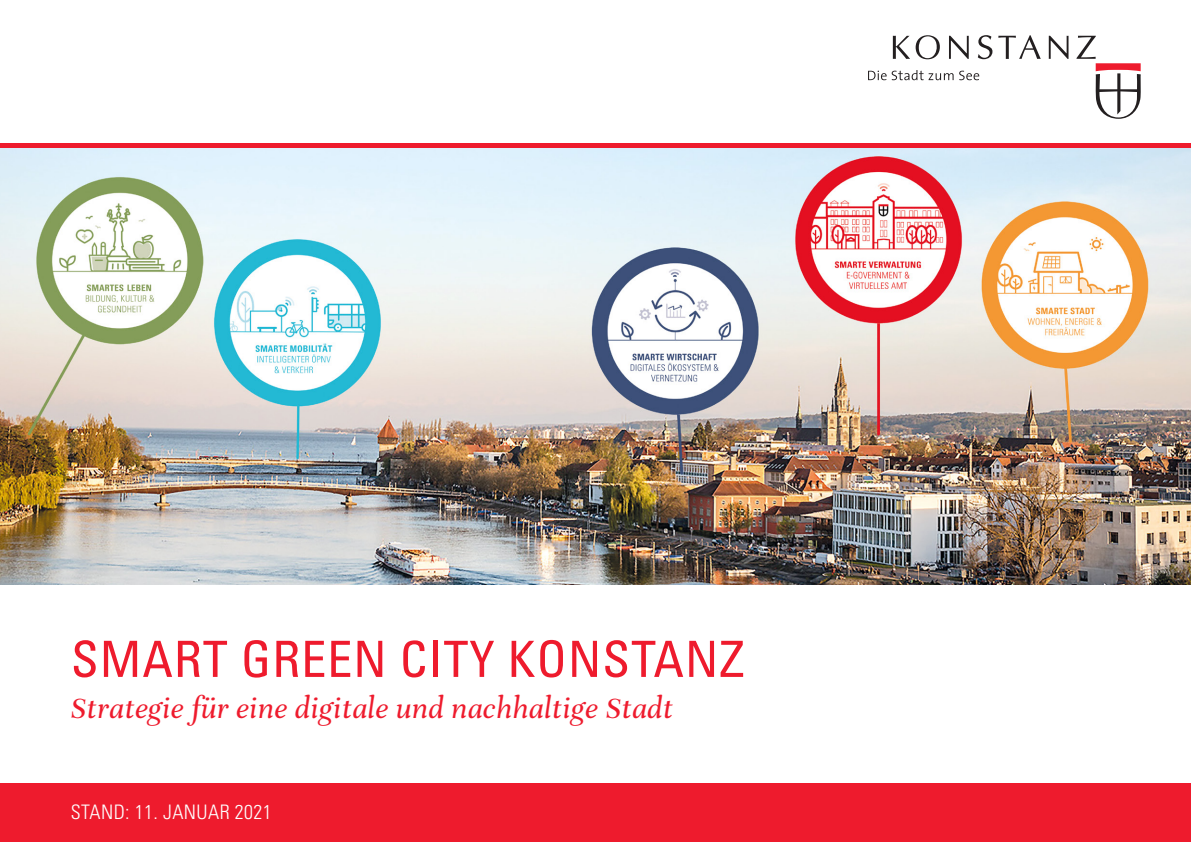
<style>
.page{position:relative;width:1191px;height:842px;background:#fff}
.page>*{position:absolute;margin:0;border:0;box-sizing:border-box;transform-origin:0 0}
.t1{font:condensed 50px "Univers LT Pro";letter-spacing:.02em;color:#ee1b2d}
.t2{font:italic 32px "Unna";letter-spacing:.01em;color:#ee1b2d}
.t3{font:300 condensed 20px "Univers LT Pro";letter-spacing:.02em;color:#fff}
</style>
<div class="page">
<div style="left:0;top:783px;width:1191px;height:59px;background:#ee1b2d"></div>
<svg style="left:868px;top:70px;width:85px;height:10px"></svg>
<svg style="left:959px;top:71px;width:20px;height:9px"></svg>
<svg style="left:893px;top:35px;width:47px;height:24px"></svg>
<svg style="left:949px;top:36px;width:19px;height:23px"></svg>
<svg style="left:998px;top:35px;width:42px;height:24px"></svg>
<svg style="left:1048px;top:36px;width:20px;height:23px"></svg>
<svg style="left:977px;top:35px;width:15px;height:24px"></svg>
<svg style="left:1076px;top:36px;width:65px;height:83px"></svg>
<div style="left:0;top:143px;width:1191px;height:6px;background:#ee1b2d"></div>
<img style="left:0;top:149px;width:1191px;height:435px">
<p class="t1" style="left:71px;top:627px;width:675px">SMART GREEN CITY KONSTANZ</p>
<p class="t2" style="left:71px;top:690px;width:603px">Strategie für eine digitale und nachhaltige Stadt</p>
<p class="t3" style="left:71px;top:799px;width:202px">STAND: 11. JANUAR 2021</p>
</div>
